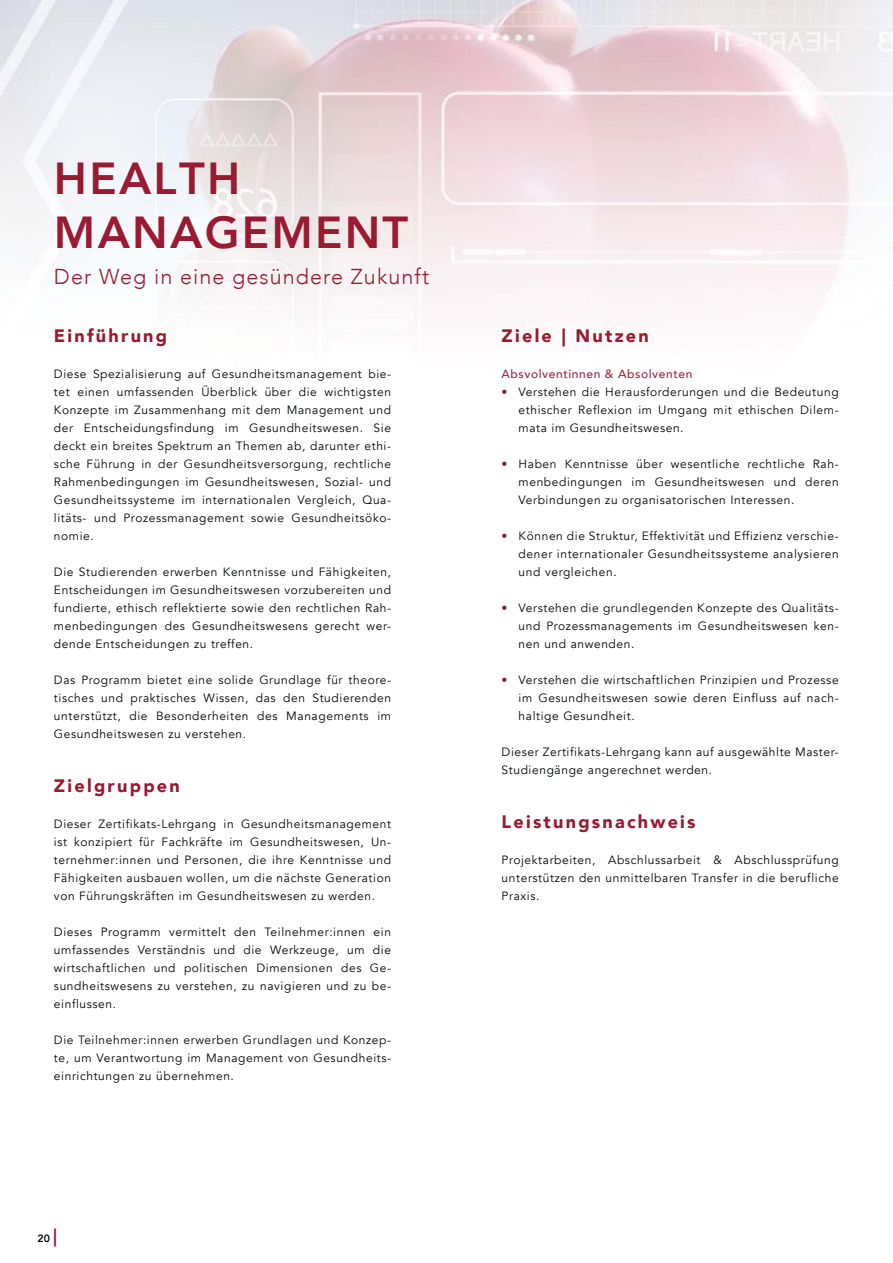
<style>
.page{position:relative;width:893px;height:1263px;background:#fff}
.page>*{position:absolute;margin:0;border:0;box-sizing:border-box;transform-origin:0 0}
.t1{font:800 44.7px/53.7px "Avenir";letter-spacing:.05em;color:#991a31}
.t2{font:300 21.6px "Avenir";letter-spacing:.05em;color:#991a31}
.t3{font:900 18px "Avenir";letter-spacing:.125em;color:#991a31}
.t4{font:12px/18px "Avenir";letter-spacing:.05em;color:#040809;text-align:justify}
.t5{font:500 12px "Avenir";letter-spacing:.05em;color:#a3263d}
.t6{font:800 10.5px "Avenir";color:#040809}
.s1{font-size:18px;color:#991a31}
.s2{color:#991a31}
</style>
<div class="page">
<img style="left:0;top:0;width:893px;height:310px">
<h1 class="t1" style="left:54px;top:153px;width:356px">HEALTH<br>MANAGEMENT</h1>
<h2 class="t2" style="left:54px;top:263px;width:377px">Der Weg in eine gesündere Zukunft</h2>
<h3 class="t3" style="left:54px;top:324px;width:115px">Einführung</h3>
<p class="t4" style="left:54px;top:365px;width:339px">Diese Spezialisierung auf Gesundheitsmanagement bie&shy;tet einen umfassenden Überblick über die wichtigsten Konzepte im Zusammenhang mit dem Management und der Entscheidungsfindung im Gesundheitswesen. Sie deckt ein breites Spektrum an Themen ab, darunter ethi&shy;sche Führung in der Gesundheitsversorgung, rechtliche Rahmenbedingungen im Gesundheitswesen, Sozial- und Gesundheitssysteme im internationalen Vergleich, Qua&shy;litäts- und Prozessmanagement sowie Gesundheitsöko&shy;nomie.</p>
<p class="t4" style="left:54px;top:563px;width:339px">Die Studierenden erwerben Kenntnisse und Fähigkeiten, Entscheidungen im Gesundheitswesen vorzubereiten und fundierte, ethisch reflektierte sowie den rechtlichen Rah&shy;menbedingungen des Gesundheitswesens gerecht wer&shy;dende Entscheidungen zu treffen.</p>
<p class="t4" style="left:54px;top:671px;width:339px">Das Programm bietet eine solide Grundlage für theore&shy;tisches und praktisches Wissen, das den Studierenden unterstützt, die Besonderheiten des Managements im Gesundheitswesen zu verstehen.</p>
<h3 class="t3" style="left:54px;top:774px;width:127px">Zielgruppen</h3>
<p class="t4" style="left:54px;top:815px;width:339px">Dieser Zertifikats-Lehrgang in Gesundheitsmanagement ist konzipiert für Fachkräfte im Gesundheitswesen, Un&shy;ternehmer:innen und Personen, die ihre Kenntnisse und Fähigkeiten ausbauen wollen, um die nächste Generation von Führungskräften im Gesundheitswesen zu werden.</p>
<p class="t4" style="left:54px;top:923px;width:339px">Dieses Programm vermittelt den Teilnehmer:innen ein umfassendes Verständnis und die Werkzeuge, um die wirtschaftlichen und politischen Dimensionen des Ge&shy;sundheitswesens zu verstehen, zu navigieren und zu be&shy;einflussen.</p>
<p class="t4" style="left:54px;top:1031px;width:339px">Die Teilnehmer:innen erwerben Grundlagen und Konzep&shy;te, um Verantwortung im Management von Gesundheits&shy;einrichtungen zu übernehmen.</p>
<p class="t6" style="left:38px;top:1231px;width:21px">20 <span class="s1">|</span></p>
<h3 class="t3" style="left:502px;top:324px;width:149px">Ziele | Nutzen</h3>
<p class="t5" style="left:502px;top:366px;width:192px">Absvolventinnen &amp; Absolventen</p>
<p class="t4" style="left:519px;top:383px;width:322px;text-indent:-17px"><span class="s2">•</span> Verstehen die Herausforderungen und die Bedeutung ethischer Reflexion im Umgang mit ethischen Dilem&shy;mata im Gesundheitswesen.</p>
<p class="t4" style="left:519px;top:455px;width:322px;text-indent:-17px"><span class="s2">•</span> Haben Kenntnisse über wesentliche rechtliche Rah&shy;menbedingungen im Gesundheitswesen und deren Verbindungen zu organisatorischen Interessen.</p>
<p class="t4" style="left:519px;top:527px;width:322px;text-indent:-17px"><span class="s2">•</span> Können die Struktur, Effektivität und Effizienz verschie&shy;dener internationaler Gesundheitssysteme analysieren und vergleichen.</p>
<p class="t4" style="left:519px;top:599px;width:322px;text-indent:-17px"><span class="s2">•</span> Verstehen die grundlegenden Konzepte des Qualitäts&shy;und Prozessmanagements im Gesundheitswesen ken&shy;nen und anwenden.</p>
<p class="t4" style="left:519px;top:671px;width:322px;text-indent:-17px"><span class="s2">•</span> Verstehen die wirtschaftlichen Prinzipien und Prozesse im Gesundheitswesen sowie deren Einfluss auf nach&shy;haltige Gesundheit.</p>
<p class="t4" style="left:502px;top:743px;width:339px">Dieser Zertifikats-Lehrgang kann auf ausgewählte Master-<br>Studiengänge angerechnet werden.</p>
<h3 class="t3" style="left:502px;top:810px;width:195px">Leistungsnachweis</h3>
<p class="t4" style="left:502px;top:851px;width:339px">Projektarbeiten, Abschlussarbeit &amp; Abschlussprüfung unterstützen den unmittelbaren Transfer in die berufliche Praxis.</p>
</div>
